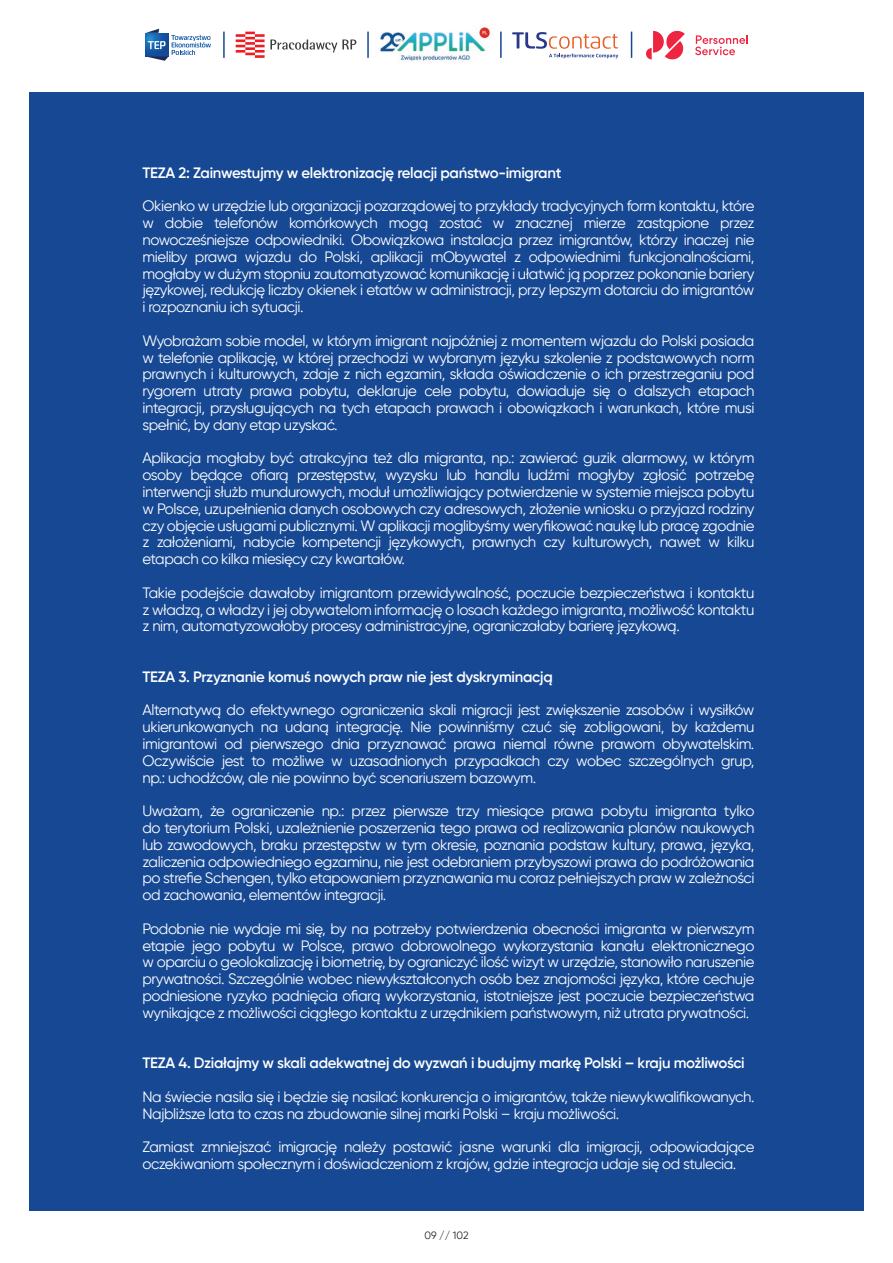
<style>
.page{position:relative;width:893px;height:1263px;background:#fff}
.page>*{position:absolute;margin:0;border:0;box-sizing:border-box;transform-origin:0 0}
.t1{font:15px/16.8px "Gilroy";letter-spacing:-.03em;color:#fff;text-align:justify}
.t2{font:600 15px "Gilroy";letter-spacing:-.02em;color:#fff}
.t3{font:10.5px "Gilroy";color:#231f20}
</style>
<div class="page">
<div style="left:29px;top:92px;width:835px;height:1119px;background:#164893"></div>
<hr style="left:223px;top:32px;width:2px;height:26px;background:#164893">
<hr style="left:367px;top:32px;width:2px;height:26px;background:#164893">
<hr style="left:500px;top:32px;width:2px;height:26px;background:#164893">
<svg style="left:631px;top:32px;width:1px;height:26px"></svg>
<svg style="left:236px;top:32px;width:120px;height:26px"></svg>
<svg style="left:145px;top:33px;width:1px;height:23px"></svg>
<svg style="left:146px;top:29px;width:65px;height:32px"></svg>
<svg style="left:695px;top:35px;width:53px;height:20px"></svg>
<svg style="left:646px;top:31px;width:39px;height:28px"></svg>
<svg style="left:512px;top:32px;width:106px;height:26px"></svg>
<img style="left:380px;top:27px;width:110px;height:34px">
<p class="t2" style="left:142px;top:163px;width:420px">TEZA 2: Zainwestujmy w elektronizację relacji państwo-imigrant</p>
<p class="t1" style="left:142px;top:198px;width:613px">Okienko w urzędzie lub organizacji pozarządowej to przykłady tradycyjnych form kontaktu, które w dobie telefonów komórkowych mogą zostać w znacznej mierze zastąpione przez nowocześniejsze odpowiedniki. Obowiązkowa instalacja przez imigrantów, którzy inaczej nie mieliby prawa wjazdu do Polski, aplikacji mObywatel z odpowiednimi funkcjonalnościami, mogłaby w dużym stopniu zautomatyzować komunikację i ułatwić ją poprzez pokonanie bariery językowej, redukcję liczby okienek i etatów w administracji, przy lepszym dotarciu do imigrantów i rozpoznaniu ich sytuacji.</p>
<p class="t1" style="left:142px;top:332px;width:613px">Wyobrażam sobie model, w którym imigrant najpóźniej z momentem wjazdu do Polski posiada w telefonie aplikację, w której przechodzi w wybranym języku szkolenie z podstawowych norm prawnych i kulturowych, zdaje z nich egzamin, składa oświadczenie o ich przestrzeganiu pod rygorem utraty prawa pobytu, deklaruje cele pobytu, dowiaduje się o dalszych etapach integracji, przysługujących na tych etapach prawach i obowiązkach i warunkach, które musi spełnić, by dany etap uzyskać.</p>
<p class="t1" style="left:142px;top:450px;width:613px">Aplikacja mogłaby być atrakcyjna też dla migranta, np.: zawierać guzik alarmowy, w którym osoby będące ofiarą przestępstw, wyzysku lub handlu ludźmi mogłyby zgłosić potrzebę interwencji służb mundurowych, moduł umożliwiający potwierdzenie w systemie miejsca pobytu w Polsce, uzupełnienia danych osobowych czy adresowych, złożenie wniosku o przyjazd rodziny czy objęcie usługami publicznymi. W aplikacji moglibyśmy weryfikować naukę lub pracę zgodnie z założeniami, nabycie kompetencji językowych, prawnych czy kulturowych, nawet w kilku etapach co kilka miesięcy czy kwartałów.</p>
<p class="t1" style="left:142px;top:584px;width:613px">Takie podejście dawałoby imigrantom przewidywalność, poczucie bezpieczeństwa i kontaktu z władzą, a władzy i jej obywatelom informację o losach każdego imigranta, możliwość kontaktu z nim, automatyzowałoby procesy administracyjne, ograniczałaby barierę językową.</p>
<p class="t2" style="left:142px;top:667px;width:412px">TEZA 3. Przyznanie komuś nowych praw nie jest dyskryminacją</p>
<p class="t1" style="left:142px;top:702px;width:613px">Alternatywą do efektywnego ograniczenia skali migracji jest zwiększenie zasobów i wysiłków ukierunkowanych na udaną integrację. Nie powinniśmy czuć się zobligowani, by każdemu imigrantowi od pierwszego dnia przyznawać prawa niemal równe prawom obywatelskim.<br>Oczywiście jest to możliwe w uzasadnionych przypadkach czy wobec szczególnych grup, np.: uchodźców, ale nie powinno być scenariuszem bazowym.</p>
<p class="t1" style="left:142px;top:802px;width:613px">Uważam, że ograniczenie np.: przez pierwsze trzy miesiące prawa pobytu imigranta tylko do terytorium Polski, uzależnienie poszerzenia tego prawa od realizowania planów naukowych lub zawodowych, braku przestępstw w tym okresie, poznania podstaw kultury, prawa, języka, zaliczenia odpowiedniego egzaminu, nie jest odebraniem przybyszowi prawa do podróżowania po strefie Schengen, tylko etapowaniem przyznawania mu coraz pełniejszych praw w zależności od zachowania, elementów integracji.</p>
<p class="t1" style="left:142px;top:920px;width:613px">Podobnie nie wydaje mi się, by na potrzeby potwierdzenia obecności imigranta w pierwszym etapie jego pobytu w Polsce, prawo dobrowolnego wykorzystania kanału elektronicznego w oparciu o geolokalizację i biometrię, by ograniczyć ilość wizyt w urzędzie, stanowiło naruszenie prywatności. Szczególnie wobec niewykształconych osób bez znajomości języka, które cechuje podniesione ryzyko padnięcia ofiarą wykorzystania, istotniejsze jest poczucie bezpieczeństwa wynikające z możliwości ciągłego kontaktu z urzędnikiem państwowym, niż utrata prywatności.</p>
<p class="t2" style="left:142px;top:1054px;width:604px">TEZA 4. Działajmy w skali adekwatnej do wyzwań i budujmy markę Polski – kraju możliwości</p>
<p class="t1" style="left:142px;top:1088px;width:613px">Na świecie nasila się i będzie się nasilać konkurencja o imigrantów, także niewykwalifikowanych.<br>Najbliższe lata to czas na zbudowanie silnej marki Polski – kraju możliwości.</p>
<p class="t1" style="left:142px;top:1138px;width:613px">Zamiast zmniejszać imigrację należy postawić jasne warunki dla imigracji, odpowiadające oczekiwaniom społecznym i doświadczeniom z krajów, gdzie integracja udaje się od stulecia.</p>
<p class="t3" style="left:424px;top:1229px;width:46px">09 // 102</p>
</div>
